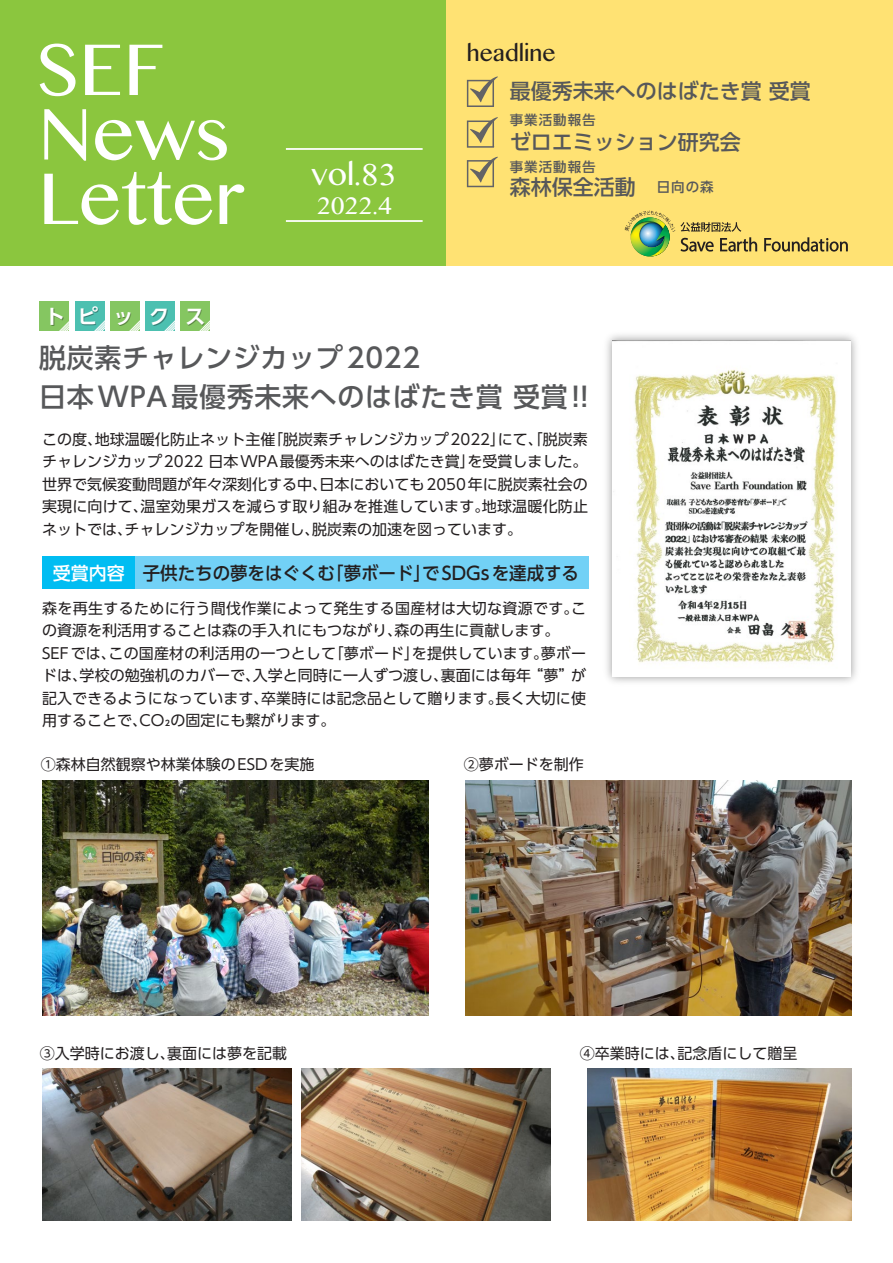
<style>
.page{position:relative;width:893px;height:1263px;background:#fff}
.page>*{position:absolute;margin:0;border:0;box-sizing:border-box;transform-origin:0 0}
.t1{font:87px/64.5px "Khmer MN";color:#fff}
.t2{font:36px "Khmer MN";color:#fff}
.t3{font:28.5px "Khmer MN";color:#fff}
.t4{font:500 27px/39px "UD Shin Go Pro";letter-spacing:.025em;color:#57585a}
.t5{font:27px "Khmer MN";color:#231f20}
.t6{font:500 21px "UD Shin Go Pro";color:#57585a}
.t7{font:700 20.1px "UD Shin Go Pro De";letter-spacing:.78em;color:#fff}
.t8{font:500 18px "UD Shin Go Pro";color:#231f20}
.t9{font:15px/22.5px "UD Shin Go Pro";letter-spacing:.005em;color:#231f20;text-align:justify}
.t10{font:500 13.5px "UD Shin Go Pro";letter-spacing:.075em;color:#57585a}
.s1{font-size:13.5px}
.s2{color:#fff}
</style>
<div class="page">
<div style="left:0;top:0;width:446px;height:265px;background:#8bc63e"></div>
<hr style="left:286px;top:220px;width:137px;height:2px;background:#fff">
<hr style="left:286px;top:148px;width:137px;height:2px;background:#fff">
<div style="left:446px;top:0;width:446px;height:266px;background:#ffe273"></div>
<svg style="left:764px;top:237px;width:84px;height:15px"></svg>
<img style="left:625px;top:211px;width:132px;height:46px">
<svg style="left:467px;top:76px;width:31px;height:31px"></svg>
<svg style="left:467px;top:117px;width:31px;height:31px"></svg>
<svg style="left:467px;top:157px;width:31px;height:30px"></svg>
<div style="left:40px;top:301px;width:29px;height:30px;background:#85c661"></div>
<div style="left:75px;top:301px;width:29px;height:30px;background:#4cc0b0"></div>
<div style="left:110px;top:301px;width:30px;height:30px;background:#85c661"></div>
<div style="left:145px;top:301px;width:30px;height:30px;background:#4cc0b0"></div>
<div style="left:180px;top:301px;width:30px;height:30px;background:#85c661"></div>
<svg style="left:59px;top:321px;width:10px;height:10px"></svg>
<svg style="left:94px;top:321px;width:10px;height:10px"></svg>
<svg style="left:129px;top:321px;width:10px;height:10px"></svg>
<svg style="left:164px;top:321px;width:10px;height:10px"></svg>
<svg style="left:199px;top:320px;width:11px;height:11px"></svg>
<div style="left:42px;top:556px;width:547px;height:33px;background:#72d1f6"></div>
<div style="left:42px;top:556px;width:92px;height:33px;background:#01bdf2"></div>
<img style="left:42px;top:780px;width:386px;height:236px">
<img style="left:466px;top:780px;width:386px;height:236px">
<img style="left:42px;top:1068px;width:249px;height:152px">
<img style="left:301px;top:1068px;width:249px;height:152px">
<img style="left:587px;top:1068px;width:264px;height:152px">
<img style="left:606px;top:334px;width:251px;height:349px">
<img style="left:613px;top:340px;width:238px;height:336px">
<h1 class="t1" style="left:38px;top:33px;width:208px">SEF<br>News<br>Letter</h1>
<h3 class="t7" style="left:45px;top:300px;width:162px">トピックス</h3>
<h2 class="t2" style="left:312px;top:151px;width:86px">vol.83</h2>
<h3 class="t3" style="left:317px;top:187px;width:77px">2022.4</h3>
<h3 class="t5" style="left:467px;top:36px;width:90px">headline</h3>
<h3 class="t6" style="left:510px;top:74px;width:302px">最優秀未来へのはばたき賞 受賞</h3>
<p class="t10" style="left:510px;top:109px;width:88px">事業活動報告</p>
<h3 class="t6" style="left:510px;top:125px;width:232px">ゼロエミッション研究会</h3>
<p class="t10" style="left:510px;top:156px;width:88px">事業活動報告</p>
<h3 class="t6" style="left:510px;top:170px;width:206px">森林保全活動　<span class="s1">日向の森</span></h3>
<h3 class="t4" style="left:39px;top:337px;width:551px">脱炭素チャレンジカップ2022<br>日本WPA最優秀未来へのはばたき賞 受賞!!</h3>
<p class="t9" style="left:42px;top:427px;width:547px">この度、地球温暖化防止ネット主催「脱炭素チャレンジカップ2022」にて、「脱炭素チャレンジカップ2022 日本WPA最優秀未来へのはばたき賞」を受賞しました。世界で気候変動問題が年々深刻化する中、日本においても2050年に脱炭素社会の実現に向けて、温室効果ガスを減らす取り組みを推進しています。地球温暖化防止ネットでは、チャレンジカップを開催し、脱炭素の加速を図っています。</p>
<p class="t8" style="left:53px;top:559px;width:528px"><span class="s2">受賞内容</span> 子供たちの夢をはぐくむ「夢ボード」でSDGsを達成する</p>
<p class="t9" style="left:42px;top:596px;width:546px;text-align:left">森を再生するために行う間伐作業によって発生する国産材は大切な資源です。この資源を利活用することは森の手入れにもつながり、森の再生に貢献します。SEFでは、この国産材の利活用の一つとして「夢ボード」を提供しています。夢ボードは、学校の勉強机のカバーで、入学と同時に一人ずつ渡し、裏面には毎年 “夢”が記入できるようになっています、卒業時には記念品として贈ります。長く大切に使用することで、CO₂の固定にも繋がります。</p>
<p class="t9" style="left:41px;top:753px;width:275px">①森林自然観察や林業体験のESDを実施</p>
<p class="t9" style="left:464px;top:753px;width:121px">②夢ボードを制作</p>
<p class="t9" style="left:40px;top:1041px;width:249px">③入学時にお渡し、裏面には夢を記載</p>
<p class="t9" style="left:580px;top:1041px;width:219px">④卒業時には、記念盾にして贈呈</p>
</div>
